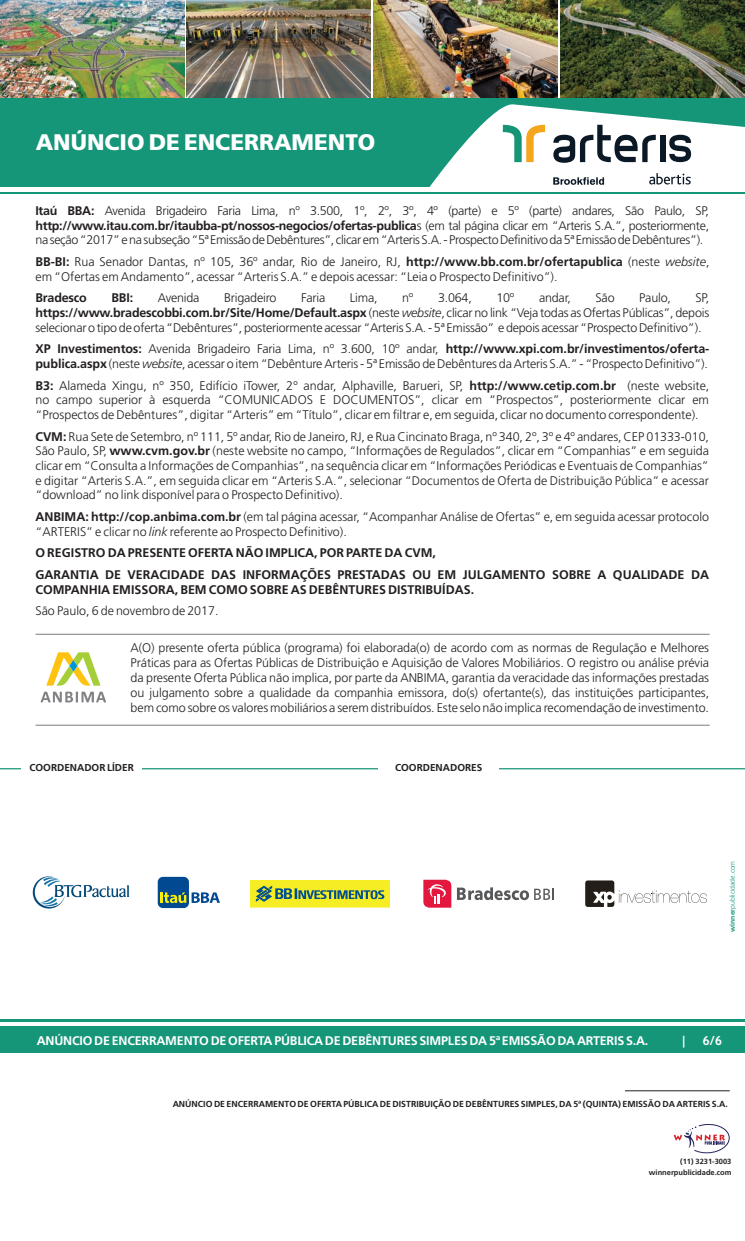
<style>
.page{position:relative;width:745px;height:1241px;background:#fff}
.page>*{position:absolute;margin:0;border:0;box-sizing:border-box;transform-origin:0 0}
.t1{font:900 22.5px "Frutiger";color:#fff}
.t2{font:300 12.5px/14.6px "Frutiger";color:#231f20;text-align:justify}
.t3{font:700 12.5px/21.8px "Frutiger";color:#231f20}
.t4{font:700 12.5px "Frutiger";letter-spacing:-.015em;color:#fff}
.t5{font:700 12.5px "Trebuchet MS";color:#fff}
.t6{font:700 10px "Frutiger";color:#231f20}
.t7{font:700 8.75px "Frutiger";color:#231f20}
.t8{font:700 7.5px/10.5px "Frutiger";color:#231f20;text-align:right}
.t9{font:300 6.88px "Frutiger";color:#159679}
.s1{font-weight:700}
.s2{font-style:italic}
</style>
<div class="page">
<img style="left:560px;top:0;width:184px;height:98px">
<img style="left:373px;top:0;width:184px;height:98px">
<img style="left:186px;top:0;width:184px;height:98px">
<img style="left:0;top:0;width:184px;height:98px">
<div style="left:0;top:98px;width:744px;height:89px;background:#159679"></div>
<svg style="left:429px;top:104px;width:315px;height:83px"></svg>
<div style="left:0;top:1026px;width:744px;height:26px;background:#159679"></div>
<hr style="left:0;top:1018px;width:744px;height:3px;background:#159679">
<hr style="left:0;top:192px;width:744px;height:2px;background:#159679">
<svg style="left:46px;top:652px;width:54px;height:33px"></svg>
<svg style="left:41px;top:691px;width:65px;height:11px"></svg>
<hr style="left:36px;top:633px;width:673px;height:2px;background:#939598">
<hr style="left:36px;top:724px;width:673px;height:1px;background:#939598">
<svg style="left:33px;top:876px;width:96px;height:32px"></svg>
<div style="left:158px;top:876px;width:31px;height:31px;background:#014990;border-radius:5px"></div>
<svg style="left:160px;top:892px;width:60px;height:10px"></svg>
<svg style="left:423px;top:879px;width:131px;height:28px"></svg>
<div style="left:250px;top:880px;width:139px;height:26px;background:#f6ed24"></div>
<div style="left:250px;top:880px;width:139px;height:27px;border:1px solid #f6ed24"></div>
<svg style="left:256px;top:885px;width:128px;height:16px"></svg>
<svg style="left:585px;top:880px;width:121px;height:26px"></svg>
<hr style="left:0;top:768px;width:744px;height:1px;background:#159679">
<div style="left:21px;top:763px;width:121px;height:13px;background:#fff"></div>
<div style="left:378px;top:763px;width:120px;height:13px;background:#fff"></div>
<svg style="left:673px;top:1124px;width:56px;height:28px"></svg>
<hr style="left:624px;top:1090px;width:105px;height:1px;background:#231f20">
<h1 class="t1" style="left:36px;top:133px;width:341px">ANÚNCIO DE ENCERRAMENTO</h1>
<p class="t2" style="left:35px;top:204px;width:674px"><span class="s1">Itaú BBA:</span> Avenida Brigadeiro Faria Lima, nº 3.500, 1º, 2º, 3º, 4º (parte) e 5º (parte) andares, São Paulo, SP, <span class="s1">http://www.itau.com.br/itaubba-pt/nossos-negocios/ofertas-publica</span>s (em tal página clicar em “Arteris S.A.”, posteriormente, na seção “2017” e na subseção “5ª Emissão de Debêntures”, clicar em “Arteris S.A. - Prospecto Definitivo da 5ª Emissão de Debêntures”).</p>
<p class="t2" style="left:35px;top:255px;width:675px"><span class="s1">BB-BI:</span> Rua Senador Dantas, nº 105, 36º andar, Rio de Janeiro, RJ, <span class="s1">http://www.bb.com.br/ofertapublica</span> (neste <span class="s2">website</span>, em “Ofertas em Andamento”, acessar “Arteris S.A.” e depois acessar: “Leia o Prospecto Definitivo”).</p>
<p class="t3" style="left:35px;top:288px;width:53px">Bradesco</p>
<p class="t3" style="left:111px;top:288px;width:23px">BBI:</p>
<p class="t2" style="left:158px;top:291px;width:43px">Avenida</p>
<p class="t2" style="left:224px;top:291px;width:54px">Brigadeiro</p>
<p class="t2" style="left:301px;top:291px;width:26px">Faria</p>
<p class="t2" style="left:349px;top:291px;width:29px">Lima,</p>
<p class="t2" style="left:402px;top:291px;width:13px">nº</p>
<p class="t2" style="left:438px;top:291px;width:35px">3.064,</p>
<p class="t2" style="left:496px;top:291px;width:20px">10º</p>
<p class="t2" style="left:538px;top:291px;width:33px">andar,</p>
<p class="t2" style="left:595px;top:291px;width:21px">São</p>
<p class="t2" style="left:638px;top:291px;width:33px">Paulo,</p>
<p class="t2" style="left:35px;top:291px;width:674px;text-indent:659px">SP, <span class="s1">https://www.bradescobbi.com.br/Site/Home/Default.aspx</span> (neste <span class="s2">website</span>, clicar no link “Veja todas as Ofertas Públicas”, depois selecionar o tipo de oferta “Debêntures”, posteriormente acessar “Arteris S.A. - 5ª Emissão” e depois acessar “Prospecto Definitivo”).</p>
<p class="t2" style="left:35px;top:342px;width:675px"><span class="s1">XP Investimentos:</span> Avenida Brigadeiro Faria Lima, nº 3.600, 10º andar, <span class="s1">http://www.xpi.com.br/investimentos/oferta&shy;publica.aspx</span> (neste <span class="s2">website</span>, acessar o item “Debênture Arteris - 5ª Emissão de Debêntures da Arteris S.A.” - “Prospecto Definitivo”).</p>
<p class="t2" style="left:35px;top:379px;width:675px"><span class="s1">B3:</span> Alameda Xingu, nº 350, Edifício iTower, 2° andar, Alphaville, Barueri, SP, <span class="s1">http://www.cetip.com.br</span> (neste website, no campo superior à esquerda “COMUNICADOS E DOCUMENTOS”, clicar em “Prospectos”, posteriormente clicar em “Prospectos de Debêntures”, digitar “Arteris” em “Título”, clicar em filtrar e, em seguida, clicar no documento correspondente).</p>
<p class="t2" style="left:35px;top:430px;width:674px"><span class="s1">CVM:</span> Rua Sete de Setembro, nº 111, 5º andar, Rio de Janeiro, RJ, e Rua Cincinato Braga, nº 340, 2º, 3º e 4º andares, CEP 01333-010, São Paulo, SP, <span class="s1">www.cvm.gov.br</span> (neste website no campo, “Informações de Regulados”, clicar em “Companhias” e em seguida clicar em “Consulta a Informações de Companhias”, na sequência clicar em “Informações Periódicas e Eventuais de Companhias” e digitar “Arteris S.A.”, em seguida clicar em “Arteris S.A.”, selecionar “Documentos de Oferta de Distribuição Pública” e acessar “download” no link disponível para o Prospecto Definitivo).</p>
<p class="t2" style="left:35px;top:510px;width:674px"><span class="s1">ANBIMA: http://cop.anbima.com.br</span> (em tal página acessar, “Acompanhar Análise de Ofertas” e, em seguida acessar protocolo “ARTERIS” e clicar no <span class="s2">link</span> referente ao Prospecto Definitivo).</p>
<p class="t3" style="left:35px;top:543px;width:674px">O REGISTRO DA PRESENTE OFERTA NÃO IMPLICA, POR PARTE DA CVM,<br>GARANTIA DE VERACIDADE DAS INFORMAÇÕES PRESTADAS OU EM JULGAMENTO SOBRE A QUALIDADE DA</p>
<p class="t3" style="left:35px;top:579px;width:440px">COMPANHIA EMISSORA, BEM COMO SOBRE AS DEBÊNTURES DISTRIBUÍDAS.</p>
<p class="t2" style="left:35px;top:604px;width:184px">São Paulo, 6 de novembro de 2017.</p>
<p class="t2" style="left:130px;top:640px;width:579px;line-height:15px">A(O) presente oferta pública (programa) foi elaborada(o) de acordo com as normas de Regulação e Melhores Práticas para as Ofertas Públicas de Distribuição e Aquisição de Valores Mobiliários. O registro ou análise prévia da presente Oferta Pública não implica, por parte da ANBIMA, garantia da veracidade das informações prestadas ou julgamento sobre a qualidade da companhia emissora, do(s) ofertante(s), das instituições participantes, bem como sobre os valores mobiliários a serem distribuídos. Este selo não implica recomendação de investimento.</p>
<p class="t6" style="left:29px;top:763px;width:106px">COORDENADOR LÍDER</p>
<p class="t6" style="left:395px;top:763px;width:89px">COORDENADORES</p>
<p class="t9" style="left:729px;top:931px;width:72px;rotate:-90deg"><span class="s1">winner</span>publicidade.com</p>
<p class="t4" style="left:37px;top:1035px;width:612px">ANÚNCIO DE ENCERRAMENTO DE OFERTA PÚBLICA DE DEBÊNTURES SIMPLES DA 5ª EMISSÃO DA ARTERIS S.A.</p>
<p class="t5" style="left:679px;top:1032px;width:43px">| 6/6</p>
<p class="t7" style="left:172px;top:1100px;width:556px">ANÚNCIO DE ENCERRAMENTO DE OFERTA PÚBLICA DE DISTRIBUIÇÃO DE DEBÊNTURES SIMPLES, DA 5ª (QUINTA) EMISSÃO DA ARTERIS S.A.</p>
<p class="t8" style="left:648px;top:1156px;width:84px">(11) 3231-3003 winnerpublicidade.com</p>
</div>
